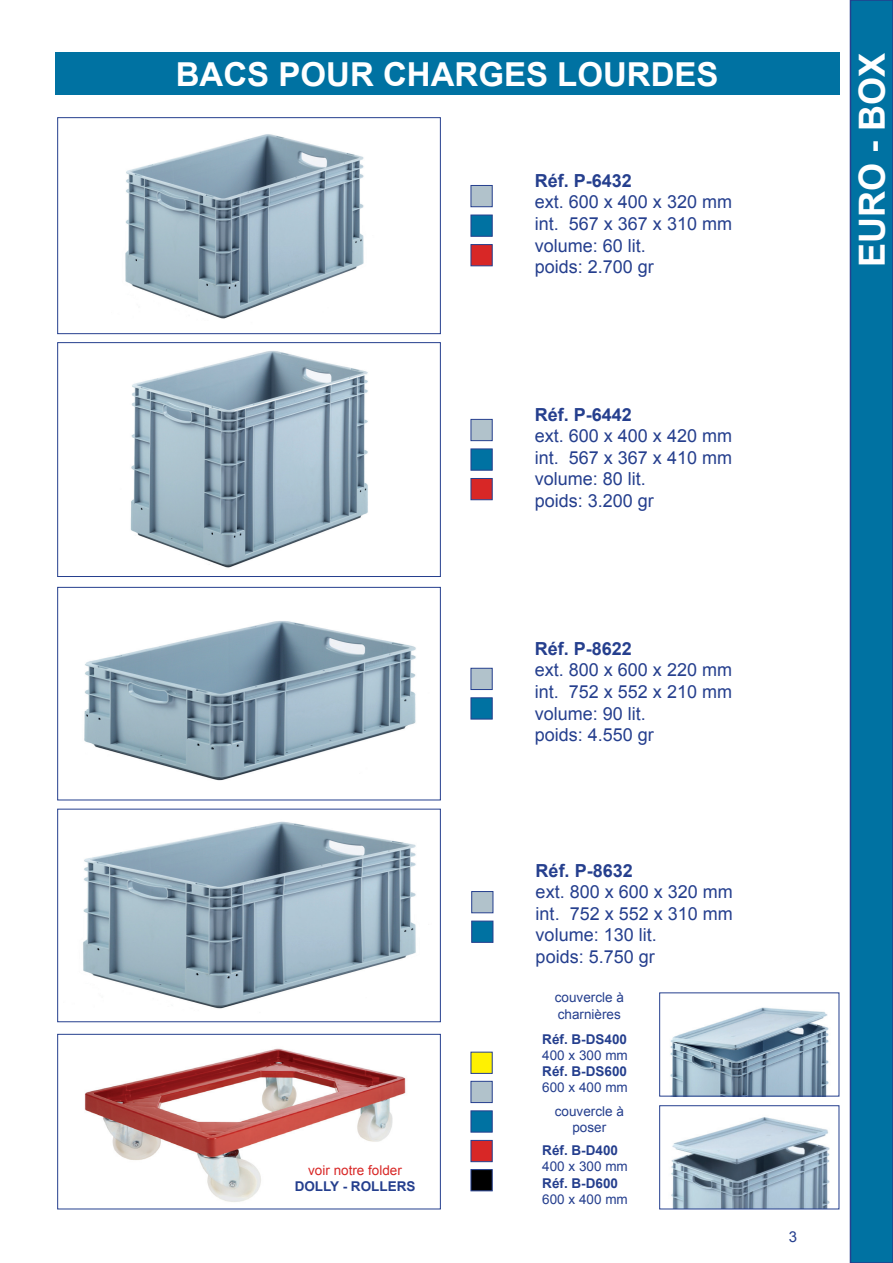
<style>
.page{position:relative;width:893px;height:1263px;background:#fff}
.page>*{position:absolute;margin:0;border:0;box-sizing:border-box;transform-origin:0 0}
.t1{font:700 36px "Arial";color:#fff}
.t2{font:700 33px "Arial";color:#fff}
.t3{font:18px/21.6px "Arial";color:#253f8e}
.t4{font:700 18px "Arial";color:#253f8e}
.t5{font:15px "Arial";color:#253f8e}
.t6{font:13.5px/16.2px "Arial";color:#253f8e}
.t7{font:700 13.5px "Arial";color:#253f8e}
.t8{font:13.5px "Arial";color:#d82726}
</style>
<div class="page">
<div style="left:850px;top:0;width:43px;height:1263px;background:#0072a2"></div>
<div style="left:850px;top:0;width:43px;height:1263px;border:2px solid #253f8e"></div>
<div style="left:55px;top:53px;width:785px;height:42px;background:#0072a2"></div>
<img style="left:84px;top:621px;width:332px;height:160px">
<div style="left:57px;top:587px;width:384px;height:213px;border:1px solid #253f8e"></div>
<img style="left:125px;top:134px;width:239px;height:185px">
<div style="left:57px;top:117px;width:384px;height:217px;border:1px solid #253f8e"></div>
<img style="left:83px;top:821px;width:333px;height:188px">
<div style="left:57px;top:809px;width:384px;height:213px;border:1px solid #253f8e"></div>
<img style="left:130px;top:351px;width:238px;height:217px">
<div style="left:57px;top:342px;width:384px;height:235px;border:1px solid #253f8e"></div>
<img style="left:670px;top:1007px;width:159px;height:87px">
<div style="left:659px;top:992px;width:180px;height:104px;border:1px solid #253f8e"></div>
<img style="left:671px;top:1117px;width:159px;height:90px">
<div style="left:659px;top:1105px;width:180px;height:104px;border:1px solid #253f8e"></div>
<img style="left:84px;top:1048px;width:322px;height:154px">
<div style="left:57px;top:1034px;width:384px;height:175px;border:1px solid #253f8e"></div>
<div style="left:471px;top:185px;width:22px;height:22px;background:#b1c2cb;border:1px solid #253f8e"></div>
<div style="left:471px;top:244px;width:22px;height:22px;background:#d82726;border:1px solid #253f8e"></div>
<div style="left:471px;top:215px;width:22px;height:22px;background:#0072a2;border:1px solid #253f8e"></div>
<div style="left:471px;top:419px;width:22px;height:22px;background:#b1c2cb;border:1px solid #253f8e"></div>
<div style="left:471px;top:478px;width:22px;height:22px;background:#d82726;border:1px solid #253f8e"></div>
<div style="left:471px;top:449px;width:22px;height:22px;background:#0072a2;border:1px solid #253f8e"></div>
<div style="left:471px;top:668px;width:22px;height:22px;background:#b1c2cb;border:1px solid #253f8e"></div>
<div style="left:471px;top:697px;width:22px;height:22px;background:#0072a2;border:1px solid #253f8e"></div>
<div style="left:471px;top:891px;width:22px;height:22px;background:#b1c2cb;border:1px solid #253f8e"></div>
<div style="left:471px;top:921px;width:22px;height:22px;background:#0072a2;border:1px solid #253f8e"></div>
<div style="left:471px;top:1081px;width:22px;height:22px;background:#b1c2cb;border:1px solid #253f8e"></div>
<div style="left:471px;top:1052px;width:22px;height:22px;background:#fff101;border:1px solid #253f8e"></div>
<div style="left:471px;top:1140px;width:22px;height:22px;background:#d82726;border:1px solid #253f8e"></div>
<div style="left:471px;top:1169px;width:22px;height:22px;background:#000;border:1px solid #253f8e"></div>
<div style="left:471px;top:1110px;width:22px;height:22px;background:#0072a2;border:1px solid #253f8e"></div>
<h2 class="t2" style="left:176px;top:52px;width:544px">BACS POUR CHARGES LOURDES</h2>
<p class="t4" style="left:535px;top:168px;width:99px">Réf. P-6432</p>
<p class="t3" style="left:535px;top:191px;width:199px">ext. 600 x 400 x 320 mm int. 567 x 367 x 310 mm volume: 60 lit.<br>poids: 2.700 gr</p>
<p class="t4" style="left:535px;top:402px;width:99px">Réf. P-6442</p>
<p class="t3" style="left:535px;top:425px;width:199px">ext. 600 x 400 x 420 mm int. 567 x 367 x 410 mm volume: 80 lit.<br>poids: 3.200 gr</p>
<p class="t4" style="left:535px;top:636px;width:99px">Réf. P-8622</p>
<p class="t3" style="left:535px;top:659px;width:199px">ext. 800 x 600 x 220 mm int. 752 x 552 x 210 mm volume: 90 lit.<br>poids: 4.550 gr</p>
<p class="t4" style="left:536px;top:858px;width:99px">Réf. P-8632</p>
<p class="t3" style="left:536px;top:881px;width:199px">ext. 800 x 600 x 320 mm int. 752 x 552 x 310 mm volume: 130 lit.<br>poids: 5.750 gr</p>
<p class="t6" style="left:555px;top:989px;width:71px">couvercle à charnières</p>
<p class="t8" style="left:308px;top:1161px;width:95px">voir notre folder</p>
<p class="t7" style="left:295px;top:1177px;width:122px">DOLLY - ROLLERS</p>
<p class="t7" style="left:542px;top:1030px;width:86px">Réf. B-DS400</p>
<p class="t6" style="left:542px;top:1047px;width:87px">400 x 300 mm</p>
<p class="t7" style="left:542px;top:1062px;width:86px">Réf. B-DS600</p>
<p class="t6" style="left:542px;top:1080px;width:87px">600 x 400 mm</p>
<p class="t6" style="left:555px;top:1103px;width:71px;text-align:center">couvercle à poser</p>
<p class="t7" style="left:542px;top:1141px;width:77px">Réf. B-D400</p>
<p class="t6" style="left:542px;top:1159px;width:87px">400 x 300 mm</p>
<p class="t7" style="left:542px;top:1174px;width:77px">Réf. B-D600</p>
<p class="t6" style="left:542px;top:1191px;width:87px">600 x 400 mm</p>
<p class="t5" style="left:789px;top:1227px;width:10px">3</p>
<h1 class="t1" style="left:848px;top:267px;width:216px;rotate:-90deg">EURO - BOX</h1>
</div>
